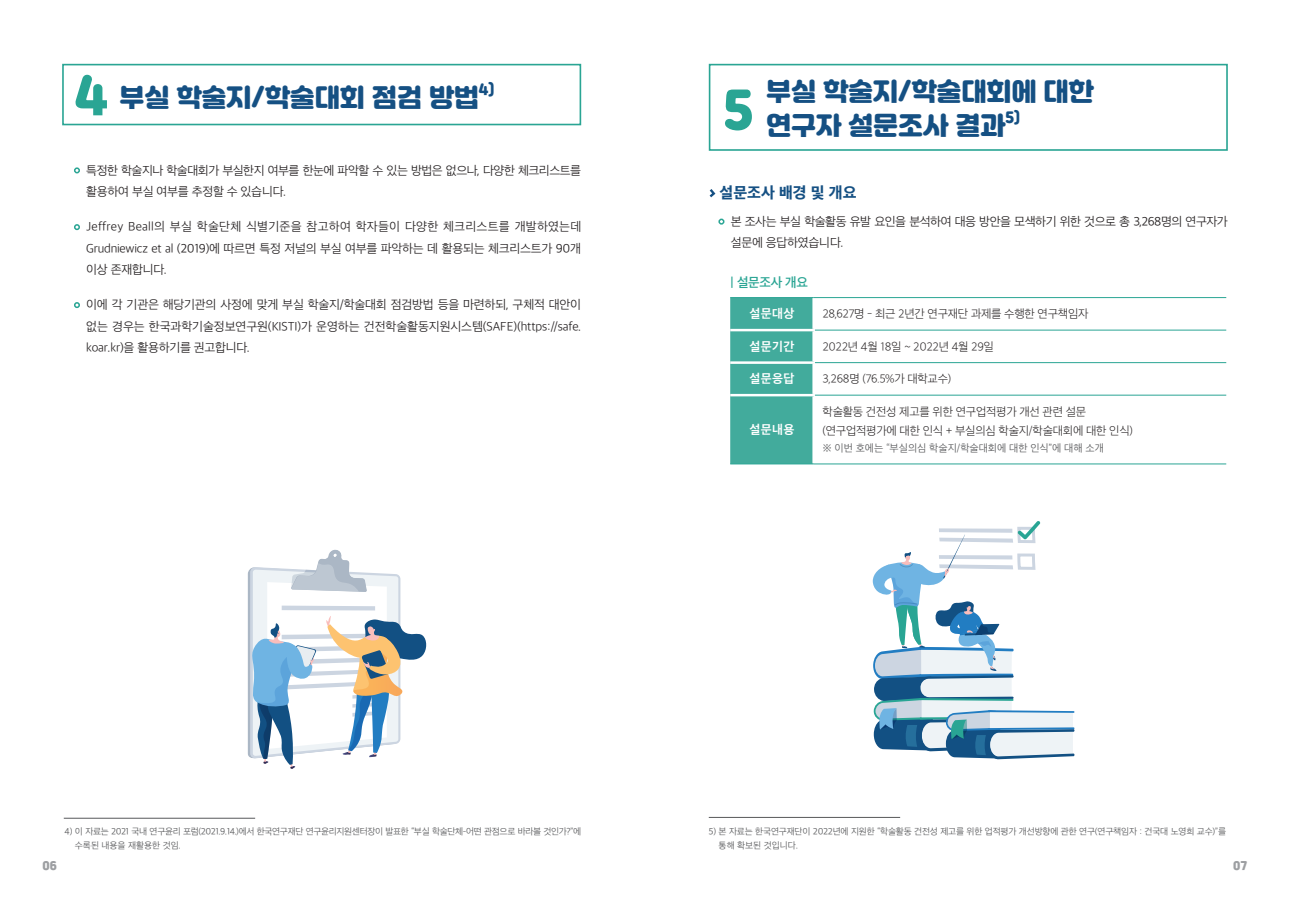
<style>
.page{position:relative;width:1290px;height:911px;background:#fff}
.page>*{position:absolute;margin:0;border:0;box-sizing:border-box;transform-origin:0 0}
.t1{font:50px "Jalnan OTF";color:#2aa594}
.t2{font:25px "Jalnan OTF";color:#155083}
.t3{font:15px "SD Gothic Neoa h Ex Bd";color:#155083}
.t4{font:14.62px "Jalnan OTF";color:#155083}
.t5{font:12.5px "SD Gothic Neoa f Sm";letter-spacing:-.02em;color:#2aa594}
.t6{font:11.88px/21.2px "SD Gothic Neoa c Lt";letter-spacing:-.02em;color:#231f20;text-align:justify}
.t7{font:11.88px/21.2px "SD Gothic Neoa c Lt";letter-spacing:-.04em;color:#231f20}
.t8{font:11.88px "SD Gothic Neoa g Bd";letter-spacing:.03em;color:#fff}
.t9{font:11.25px "SD Gothic Neoa b Ult Lt";letter-spacing:-.02em;color:#231f20}
.t10{font:11.25px "Jalnan";color:#9d9fa2}
.t11{font:10px "SD Gothic Neoa c Lt";color:#57585a}
.t12{font:8.75px/13.8px "SD Gothic Neoa c Lt";letter-spacing:-.04em;color:#57585a}
.t13{font:8.75px/13.8px "SD Gothic Neoa c Lt";letter-spacing:-.02em;color:#57585a}
</style>
<div class="page">
<hr style="left:709px;top:817px;width:191px;height:1px;background:#57585a">
<svg style="left:709px;top:189px;width:7px;height:9px"></svg>
<svg style="left:718px;top:219px;width:6px;height:6px"></svg>
<div style="left:730px;top:298px;width:82px;height:165px;background:#42ab9c"></div>
<hr style="left:730px;top:329px;width:85px;height:2px;background:#fff">
<hr style="left:730px;top:361px;width:85px;height:3px;background:#fff">
<hr style="left:730px;top:394px;width:85px;height:2px;background:#fff">
<hr style="left:730px;top:297px;width:84px;height:1px;background:#2aa594">
<hr style="left:814px;top:297px;width:412px;height:1px;background:#2aa594">
<hr style="left:730px;top:463px;width:84px;height:1px;background:#2aa594">
<hr style="left:814px;top:463px;width:412px;height:1px;background:#2aa594">
<hr style="left:815px;top:330px;width:411px;height:1px;background:#2aa594">
<hr style="left:815px;top:362px;width:411px;height:1px;background:#2aa594">
<hr style="left:815px;top:395px;width:411px;height:1px;background:#2aa594">
<div style="left:709px;top:64px;width:519px;height:87px;border:2px solid #2aa594"></div>
<svg style="left:873px;top:521px;width:201px;height:238px"></svg>
<svg style="left:74px;top:167px;width:6px;height:6px"></svg>
<svg style="left:74px;top:224px;width:6px;height:6px"></svg>
<svg style="left:74px;top:302px;width:6px;height:6px"></svg>
<hr style="left:64px;top:818px;width:191px;height:1px;background:#57585a">
<div style="left:62px;top:64px;width:519px;height:61px;border:2px solid #2aa594"></div>
<svg style="left:248px;top:549px;width:179px;height:220px"></svg>
<p class="t1" style="left:75px;top:62px;width:34px">4</p>
<p class="t2" style="left:119px;top:80px;width:361px">부실 학술지/학술대회 점검 방법</p>
<p class="t4" style="left:479px;top:79px;width:17px">4)</p>
<p class="t7" style="left:86px;top:159px;width:496px">특정한 학술지나 학술대회가 부실한지 여부를 한눈에 파악할 수 있는 방법은 없으나, 다양한 체크리스트를 활용하여 부실 여부를 추정할 수 있습니다.</p>
<p class="t6" style="left:86px;top:216px;width:497px">Jeffrey Beall의 부실 학술단체 식별기준을 참고하여 학자들이 다양한 체크리스트를 개발하였는데 Grudniewicz et al (2019)에 따르면 특정 저널의 부실 여부를 파악하는 데 활용되는 체크리스트가 90개 이상 존재합니다.</p>
<p class="t6" style="left:86px;top:294px;width:497px">이에 각 기관은 해당기관의 사정에 맞게 부실 학술지/학술대회 점검방법 등을 마련하되, 구체적 대안이 없는 경우는 한국과학기술정보연구원(KISTI)가 운영하는 건전학술활동지원시스템(SAFE)(https://safe. koar.kr)을 활용하기를 권고합니다.</p>
<p class="t1" style="left:722px;top:76px;width:33px">5</p>
<p class="t2" style="left:766px;top:74px;width:329px">부실 학술지/학술대회에 대한</p>
<p class="t2" style="left:766px;top:108px;width:240px">연구자 설문조사 결과</p>
<p class="t4" style="left:1005px;top:107px;width:17px">5)</p>
<p class="t3" style="left:720px;top:185px;width:138px">설문조사 배경 및 개요</p>
<p class="t7" style="left:731px;top:211px;width:499px">본 조사는 부실 학술활동 유발 요인을 분석하여 대응 방안을 모색하기 위한 것으로 총 3,268명의 연구자가 설문에 응답하였습니다.</p>
<p class="t5" style="left:730px;top:276px;width:79px">| 설문조사 개요</p>
<p class="t8" style="left:749px;top:308px;width:46px">설문대상</p>
<p class="t9" style="left:822px;top:308px;width:267px">28,627명 - 최근 2년간 연구재단 과제를 수행한 연구책임자</p>
<p class="t8" style="left:749px;top:340px;width:46px">설문기간</p>
<p class="t9" style="left:822px;top:341px;width:173px">2022년 4월 18일 ~ 2022년 4월 29일</p>
<p class="t8" style="left:749px;top:373px;width:46px">설문응답</p>
<p class="t9" style="left:822px;top:373px;width:130px">3,268명 (76.5%가 대학교수)</p>
<p class="t8" style="left:749px;top:423px;width:46px">설문내용</p>
<p class="t9" style="left:822px;top:406px;width:265px">학술활동 건전성 제고를 위한 연구업적평가 개선 관련 설문</p>
<p class="t9" style="left:822px;top:424px;width:312px">(연구업적평가에 대한 인식 + 부실의심 학술지/학술대회에 대한 인식)</p>
<p class="t11" style="left:822px;top:443px;width:283px">※ 이번 호에는 “부실의심 학술지/학술대회에 대한 인식”에 대해 소개</p>
<p class="t12" style="left:75px;top:825px;width:508px;text-indent:-10px">4) 이 자료는 2021 국내 연구윤리 포럼(2021.9.14.)에서 한국연구재단 연구윤리지원센터장이 발표한 “부실 학술단체–어떤 관점으로 바라볼 것인가?”에 수록된 내용을 재활용한 것임.</p>
<p class="t13" style="left:719px;top:825px;width:509px;text-indent:-10px">5) 본 자료는 한국연구재단이 2022년에 지원한 “학술활동 건전성 제고를 위한 업적평가 개선방향에 관한 연구(연구책임자 : 건국대 노영희 교수)”를 통해 확보된 것입니다.</p>
<p class="t10" style="left:43px;top:858px;width:16px">06</p>
<p class="t10" style="left:1233px;top:858px;width:16px">07</p>
</div>
